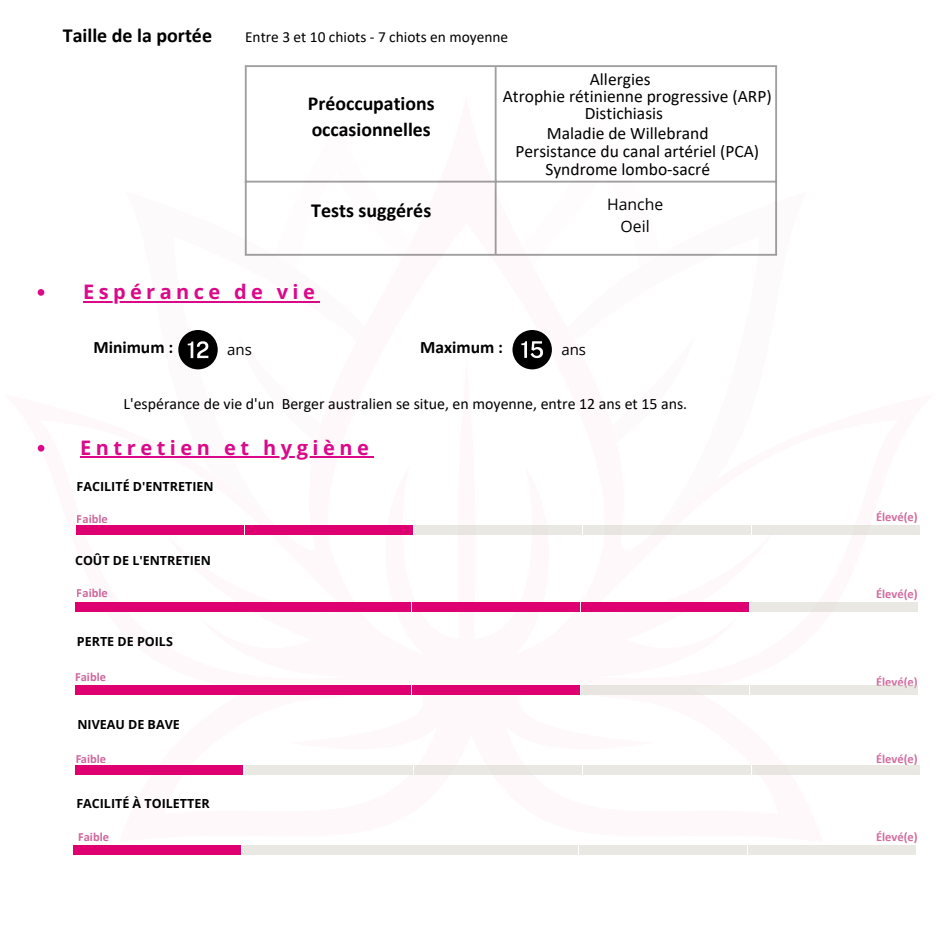
<style>
.page{position:relative;width:938px;height:938px;background:#fff}
.page>*{position:absolute;margin:0;border:0;box-sizing:border-box;transform-origin:0 0}
.t1{font:700 20px "Open Sans";letter-spacing:.225em;color:#db098a}
.t2{font:700 20px "Calibri";color:#000}
.t3{font:700 19.75px/26.5px "Calibri";color:#000}
.t4{font:17.5px "Calibri";color:#000}
.t5{font:700 17.5px "Calibri";color:#000}
.t6{font:16px "Calibri";color:#000}
.t7{font:15.75px/22px "Open Sans";color:#000;text-align:center}
.t8{font:15.5px "Calibri";color:#000}
.t9{font:15px "Open Sans";color:#000}
.t10{font:700 12.5px "Open Sans";color:#000}
.t11{font:700 12.5px "Calibri";color:#b71c69}
</style>
<div class="page">
<svg style="left:308px;top:95px;width:316px;height:275px"></svg>
<svg style="left:572px;top:525px;width:109px;height:10px"></svg>
<svg style="left:256px;top:534px;width:110px;height:1px"></svg>
<div style="left:457px;top:361px;width:18px;height:358px;background:#fef8fb;border-radius:50%"></div>
<svg style="left:385px;top:534px;width:164px;height:78px"></svg>
<svg style="left:119px;top:685px;width:329px;height:90px"></svg>
<svg style="left:448px;top:685px;width:375px;height:90px"></svg>
<hr style="left:245px;top:67px;width:2px;height:187px;background:#000">
<hr style="left:494px;top:67px;width:2px;height:187px;background:#000">
<hr style="left:775px;top:67px;width:2px;height:187px;background:#000">
<hr style="left:245px;top:65px;width:532px;height:2px;background:#000">
<hr style="left:245px;top:181px;width:532px;height:1px;background:#000">
<hr style="left:245px;top:254px;width:532px;height:2px;background:#000">
<svg style="left:38px;top:445px;width:6px;height:6px"></svg>
<hr style="left:80px;top:456px;width:293px;height:2px;background:#db098a">
<div style="left:77px;top:525px;width:167px;height:9px;background:#de0071"></div>
<div style="left:246px;top:525px;width:167px;height:9px;background:#de0071"></div>
<div style="left:581px;top:602px;width:167px;height:10px;background:#de0071"></div>
<div style="left:75px;top:602px;width:167px;height:10px;background:#de0071"></div>
<div style="left:244px;top:602px;width:167px;height:10px;background:#de0071"></div>
<div style="left:413px;top:602px;width:167px;height:10px;background:#de0071"></div>
<div style="left:75px;top:685px;width:167px;height:10px;background:#de0071"></div>
<div style="left:244px;top:685px;width:167px;height:10px;background:#de0071"></div>
<div style="left:413px;top:685px;width:167px;height:10px;background:#de0071"></div>
<svg style="left:178px;top:330px;width:40px;height:39px"></svg>
<svg style="left:512px;top:330px;width:40px;height:39px"></svg>
<svg style="left:38px;top:289px;width:6px;height:7px"></svg>
<hr style="left:83px;top:301px;width:236px;height:1px;background:#db098a">
<div style="left:75px;top:764px;width:167px;height:10px;background:#de0071"></div>
<div style="left:73px;top:844px;width:167px;height:10px;background:#de0071"></div>
<div style="left:414px;top:525px;width:167px;height:9px;background:#e9e8e2"></div>
<div style="left:583px;top:525px;width:167px;height:9px;background:#e9e8e2"></div>
<div style="left:752px;top:525px;width:167px;height:9px;background:#e9e8e2"></div>
<div style="left:750px;top:602px;width:167px;height:10px;background:#e9e8e2"></div>
<div style="left:581px;top:685px;width:167px;height:10px;background:#e8e5e0"></div>
<div style="left:750px;top:685px;width:167px;height:10px;background:#e9e8e2"></div>
<div style="left:246px;top:764px;width:167px;height:10px;background:#e9e8e2"></div>
<div style="left:414px;top:764px;width:167px;height:10px;background:#e9e8e2"></div>
<div style="left:583px;top:764px;width:167px;height:10px;background:#e9e8e2"></div>
<div style="left:752px;top:764px;width:167px;height:10px;background:#e9e8e2"></div>
<div style="left:242px;top:844px;width:167px;height:10px;background:#e9e8e2"></div>
<div style="left:411px;top:844px;width:167px;height:10px;background:#e9e8e2"></div>
<div style="left:580px;top:844px;width:167px;height:10px;background:#e9e8e2"></div>
<div style="left:748px;top:844px;width:167px;height:10px;background:#e9e8e2"></div>
<h4 class="t2" style="left:63px;top:27px;width:151px">Taille de la portée</h4>
<h4 class="t8" style="left:245px;top:30px;width:265px">Entre 3 et 10 chiots - 7 chiots en moyenne</h4>
<h4 class="t3" style="left:308px;top:92px;width:128px">Préoccupations occasionnelles</h4>
<h3 class="t4" style="left:590px;top:72px;width:62px">Allergies</h3>
<p class="t4" style="left:503px;top:89px;width:270px">Atrophie rétinienne progressive (ARP)</p>
<h5 class="t4" style="left:585px;top:106px;width:80px">Distichiasis</h5>
<h4 class="t4" style="left:546px;top:125px;width:163px">Maladie de Willebrand</h4>
<p class="t4" style="left:515px;top:144px;width:245px">Persistance du canal artériel (PCA)</p>
<h6 class="t4" style="left:545px;top:162px;width:166px">Syndrome lombo-sacré</h6>
<h4 class="t2" style="left:311px;top:202px;width:121px">Tests suggérés</h4>
<h4 class="t7" style="left:607px;top:193px;width:58px">Hanche<br>Oeil</h4>
<h4 class="t1" style="left:83px;top:278px;width:233px">Espérance de vie</h4>
<h4 class="t5" style="left:93px;top:339px;width:81px">Minimum :</h4>
<p class="t9" style="left:227px;top:339px;width:26px">ans</p>
<h3 class="t5" style="left:420px;top:339px;width:84px">Maximum :</h3>
<p class="t9" style="left:561px;top:339px;width:26px">ans</p>
<h5 class="t6" style="left:124px;top:397px;width:565px">L'espérance de vie d'un Berger australien se situe, en moyenne, entre 12 ans et 15 ans.</h5>
<h1 class="t1" style="left:80px;top:433px;width:290px">Entretien et hygiène</h1>
<h5 class="t10" style="left:77px;top:478px;width:138px">FACILITÉ D'ENTRETIEN</h5>
<p class="t11" style="left:77px;top:513px;width:33px">Faible</p>
<h1 class="t10" style="left:75px;top:552px;width:137px">COÛT DE L'ENTRETIEN</h1>
<p class="t11" style="left:77px;top:587px;width:33px">Faible</p>
<h1 class="t10" style="left:77px;top:632px;width:97px">PERTE DE POILS</h1>
<p class="t11" style="left:75px;top:672px;width:33px">Faible</p>
<p class="t10" style="left:77px;top:715px;width:104px">NIVEAU DE BAVE</p>
<p class="t11" style="left:75px;top:753px;width:33px">Faible</p>
<p class="t10" style="left:76px;top:794px;width:135px">FACILITÉ À TOILETTER</p>
<p class="t11" style="left:876px;top:511px;width:43px">Élevé(e)</p>
<p class="t11" style="left:876px;top:589px;width:43px">Élevé(e)</p>
<p class="t11" style="left:876px;top:677px;width:43px">Élevé(e)</p>
<p class="t11" style="left:876px;top:753px;width:43px">Élevé(e)</p>
<p class="t11" style="left:78px;top:831px;width:33px">Faible</p>
<p class="t11" style="left:876px;top:831px;width:43px">Élevé(e)</p>
</div>
